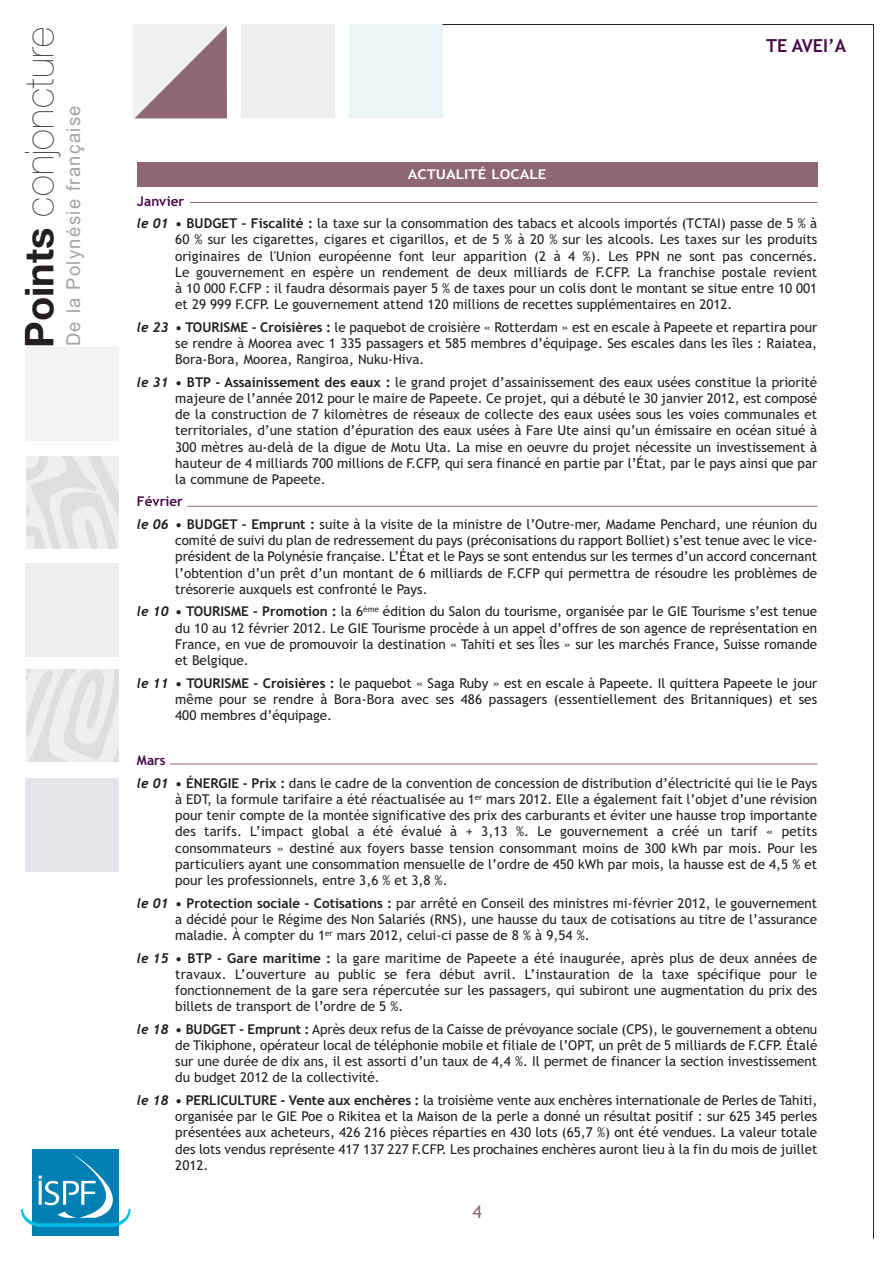
<style>
.page{position:relative;width:893px;height:1263px;background:#fff}
.page>*{position:absolute;margin:0;border:0;box-sizing:border-box;transform-origin:0 0}
.t1{font:200 39.75px "Helvetica Neue";letter-spacing:.01em;color:#231f20}
.t2{font:19.2px "Arial";letter-spacing:.075em;color:#a2a3a7;scale:.96 1}
.t3{font:700 18px "Trebuchet MS";color:#480c49}
.t4{font:18px "Trebuchet MS";color:#8d6775}
.t5{font:13.5px/16.2px "Trebuchet MS";color:#231f20;text-align:justify}
.t6{font:700 13.5px "Trebuchet MS";color:#fff;scale:1.12 1}
.s1{font-weight:700}
.s2{font-weight:700;color:#480c49}
.s3{font-family:"Trebuchet";font-weight:700;font-style:italic}
</style>
<div class="page">
<div style="left:241px;top:25px;width:93px;height:93px;background:#eeeeef"></div>
<div style="left:133px;top:25px;width:93px;height:93px;background:#f0f1f2"></div>
<div style="left:349px;top:25px;width:93px;height:93px;background:#ebf4f7"></div>
<div style="left:25px;top:347px;width:93px;height:94px;background:#f2f3f4"></div>
<div style="left:25px;top:563px;width:93px;height:93px;background:#eeeeef"></div>
<div style="left:25px;top:778px;width:93px;height:94px;background:#e8e5ea"></div>
<svg style="left:442px;top:24px;width:432px;height:1214px"></svg>
<div style="left:32px;top:1149px;width:87px;height:87px;background:#007fb2"></div>
<svg style="left:21px;top:1153px;width:110px;height:74px"></svg>
<hr style="left:190px;top:202px;width:627px;height:1px;background:#8d6775">
<hr style="left:187px;top:506px;width:630px;height:1px;background:#8d6775">
<hr style="left:170px;top:764px;width:647px;height:1px;background:#8d6775">
<div style="left:137px;top:162px;width:680px;height:25px;background:#8d6775"></div>
<img style="left:27px;top:457px;width:91px;height:92px">
<img style="left:27px;top:670px;width:91px;height:91px">
<svg style="left:135px;top:26px;width:92px;height:92px"></svg>
<h1 class="t1" style="left:16px;top:348px;width:322px;rotate:-90deg"><span class="s1">Points</span> conjoncture</h1>
<h2 class="t2" style="left:61px;top:346px;width:252px;rotate:-90deg">De la Polynésie française</h2>
<p class="t6" style="left:408px;top:166px;width:125px">ACTUALITÉ LOCALE</p>
<h3 class="t3" style="left:766px;top:35px;width:82px">TE AVEI’A</h3>
<p class="t5" style="left:137px;top:190px;width:682px;line-height:22.5px"><span class="s2">Janvier<br></span><span class="s3">le 01</span> <span class="s1">• BUDGET - Fiscalité :</span> la taxe sur la consommation des tabacs et alcools importés (TCTAI) passe de 5 % à</p>
<p class="t5" style="left:175px;top:232px;width:644px">60 % sur les cigarettes, cigares et cigarillos, et de 5 % à 20 % sur les alcools. Les taxes sur les produits originaires de l'Union européenne font leur apparition (2 à 4 %). Les PPN ne sont pas concernés.<br>Le gouvernement en espère un rendement de deux milliards de F.CFP. La franchise postale revient à 10 000 F.CFP : il faudra désormais payer 5 % de taxes pour un colis dont le montant se situe entre 10 001 et 29 999 F.CFP. Le gouvernement attend 120 millions de recettes supplémentaires en 2012.</p>
<p class="t5" style="left:175px;top:319px;width:644px;text-indent:-38px"><span class="s3">le 23</span> <span class="s1">• TOURISME - Croisières :</span> le paquebot de croisière « Rotterdam » est en escale à Papeete et repartira pour se rendre à Moorea avec 1 335 passagers et 585 membres d’équipage. Ses escales dans les îles : Raiatea, Bora-Bora, Moorea, Rangiroa, Nuku-Hiva.</p>
<p class="t5" style="left:175px;top:374px;width:644px;text-indent:-38px"><span class="s3">le 31</span> <span class="s1">• BTP - Assainissement des eaux :</span> le grand projet d’assainissement des eaux usées constitue la priorité majeure de l’année 2012 pour le maire de Papeete. Ce projet, qui a débuté le 30 janvier 2012, est composé de la construction de 7 kilomètres de réseaux de collecte des eaux usées sous les voies communales et territoriales, d’une station d’épuration des eaux usées à Fare Ute ainsi qu’un émissaire en océan situé à 300 mètres au-delà de la digue de Motu Uta. La mise en oeuvre du projet nécessite un investissement à hauteur de 4 milliards 700 millions de F.CFP, qui sera financé en partie par l’État, par le pays ainsi que par la commune de Papeete.</p>
<p class="t5" style="left:137px;top:491px;width:682px;line-height:22.5px"><span class="s2">Février<br></span><span class="s3">le 06</span> <span class="s1">• BUDGET - Emprunt :</span> suite à la visite de la ministre de l’Outre-mer, Madame Penchard, une réunion du</p>
<p class="t5" style="left:175px;top:532px;width:644px">comité de suivi du plan de redressement du pays (préconisations du rapport Bolliet) s’est tenue avec le vice&shy;président de la Polynésie française. L’État et le Pays se sont entendus sur les termes d’un accord concernant l’obtention d’un prêt d’un montant de 6 milliards de F.CFP qui permettra de résoudre les problèmes de trésorerie auxquels est confronté le Pays.</p>
<p class="t5" style="left:175px;top:604px;width:644px;text-indent:-38px"><span class="s3">le 10</span> <span class="s1">• TOURISME - Promotion :</span> la 6<sup>ème</sup> édition du Salon du tourisme, organisée par le GIE Tourisme s’est tenue du 10 au 12 février 2012. Le GIE Tourisme procède à un appel d’offres de son agence de représentation en France, en vue de promouvoir la destination « Tahiti et ses Îles » sur les marchés France, Suisse romande et Belgique.</p>
<p class="t5" style="left:175px;top:675px;width:644px;text-indent:-38px"><span class="s3">le 11</span> <span class="s1">• TOURISME - Croisières :</span> le paquebot « Saga Ruby » est en escale à Papeete. Il quittera Papeete le jour même pour se rendre à Bora-Bora avec ses 486 passagers (essentiellement des Britanniques) et ses 400 membres d’équipage.</p>
<p class="t5" style="left:137px;top:749px;width:682px;line-height:22.5px"><span class="s2">Mars<br></span><span class="s3">le 01</span> <span class="s1">• ÉNERGIE - Prix :</span> dans le cadre de la convention de concession de distribution d’électricité qui lie le Pays</p>
<p class="t5" style="left:175px;top:791px;width:644px">à EDT, la formule tarifaire a été réactualisée au 1<sup>er</sup> mars 2012. Elle a également fait l’objet d’une révision pour tenir compte de la montée significative des prix des carburants et éviter une hausse trop importante des tarifs. L’impact global a été évalué à + 3,13 %. Le gouvernement a créé un tarif « petits consommateurs » destiné aux foyers basse tension consommant moins de 300 kWh par mois. Pour les particuliers ayant une consommation mensuelle de l’ordre de 450 kWh par mois, la hausse est de 4,5 % et pour les professionnels, entre 3,6 % et 3,8 %.</p>
<p class="t5" style="left:175px;top:895px;width:643px;text-indent:-38px"><span class="s3">le 01</span> <span class="s1">• Protection sociale - Cotisations :</span> par arrêté en Conseil des ministres mi-février 2012, le gouvernement a décidé pour le Régime des Non Salariés (RNS), une hausse du taux de cotisations au titre de l’assurance maladie. À compter du 1<sup>er</sup> mars 2012, celui-ci passe de 8 % à 9,54 %.</p>
<p class="t5" style="left:175px;top:950px;width:643px;text-indent:-38px"><span class="s3">le 15</span> <span class="s1">• BTP - Gare maritime :</span> la gare maritime de Papeete a été inaugurée, après plus de deux années de travaux. L’ouverture au public se fera début avril. L’instauration de la taxe spécifique pour le fonctionnement de la gare sera répercutée sur les passagers, qui subiront une augmentation du prix des billets de transport de l’ordre de 5 %.</p>
<p class="t5" style="left:175px;top:1021px;width:644px;text-indent:-38px"><span class="s3">le 18</span> <span class="s1">• BUDGET - Emprunt :</span> Après deux refus de la Caisse de prévoyance sociale (CPS), le gouvernement a obtenu de Tikiphone, opérateur local de téléphonie mobile et filiale de l’OPT, un prêt de 5 milliards de F.CFP. Étalé sur une durée de dix ans, il est assorti d’un taux de 4,4 %. Il permet de financer la section investissement du budget 2012 de la collectivité.</p>
<p class="t5" style="left:175px;top:1092px;width:644px;text-indent:-38px"><span class="s3">le 18</span> <span class="s1">• PERLICULTURE - Vente aux enchères :</span> la troisième vente aux enchères internationale de Perles de Tahiti, organisée par le GIE Poe o Rikitea et la Maison de la perle a donné un résultat positif : sur 625 345 perles présentées aux acheteurs, 426 216 pièces réparties en 430 lots (65,7 %) ont été vendues. La valeur totale des lots vendus représente 417 137 227 F.CFP. Les prochaines enchères auront lieu à la fin du mois de juillet 2012.</p>
<h3 class="t4" style="left:472px;top:1201px;width:11px">4</h3>
</div>
